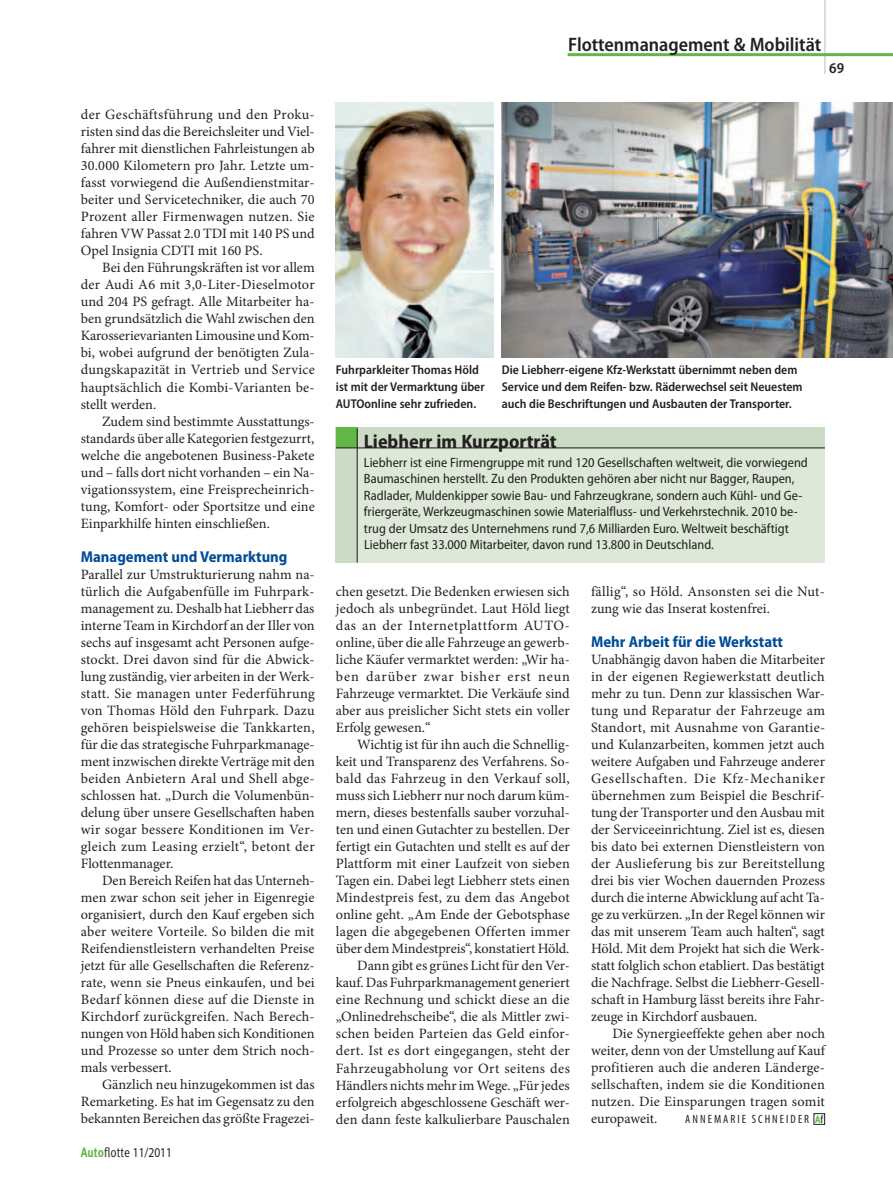
<style>
.page{position:relative;width:893px;height:1187px;background:#fff}
.page>*{position:absolute;margin:0;border:0;box-sizing:border-box;transform-origin:0 0}
.t1{font:600 semi-condensed 19.5px "Myriad Pro";color:#231f20}
.t2{font:700 semi-condensed 19.5px "Myriad Pro";color:#231f20}
.t3{font:700 semi-condensed 15.75px "Myriad Pro";color:#014c97}
.t4{font:600 semi-condensed 15px "Myriad Pro";color:#231f20}
.t5{font:14.25px/17px "Minion Pro";color:#231f20;text-align:justify}
.t6{font:semi-condensed 13.5px/16.5px "Myriad Pro";color:#231f20}
.t7{font:13.5px "Myriad Pro";color:#231f20;scale:.85 1}
.t8{font:600 semi-condensed 12.75px/17px "Myriad Pro";color:#231f20}
.t9{font:condensed 12px "Myriad Pro";letter-spacing:.17em;color:#231f20}
.s1{font-family:"Meta OT";font-weight:700;color:#60b745}
.s2{font-family:"Meta OT"}
.s3{font-family:"Meta OT";font-weight:700;font-stretch:normal;font-size:10.5px;color:#60b745}
.s4{font-family:"Meta OT";font-weight:500;font-stretch:normal;font-size:10.5px}
</style>
<div class="page">
<div style="left:814px;top:1113px;width:11px;height:11px;border:1px solid #231f20"></div>
<img style="left:502px;top:102px;width:391px;height:255px">
<img style="left:336px;top:102px;width:157px;height:255px">
<div style="left:336px;top:427px;width:489px;height:135px;background:#cbdbc5"></div>
<div style="left:357px;top:448px;width:468px;height:114px;background:#dde8d8"></div>
<div style="left:336px;top:427px;width:21px;height:21px;background:#60b745"></div>
<hr style="left:357px;top:428px;width:1px;height:134px;background:#231f20">
<hr style="left:336px;top:447px;width:489px;height:1px;background:#231f20">
<hr style="left:825px;top:0;width:1px;height:74px;background:#b1bec6">
<hr style="left:568px;top:53px;width:325px;height:3px;background:#60b745">
<p class="t5" style="left:81px;top:106px;width:235px">der Geschäftsführung und den Proku&shy;risten sind das die Bereichsleiter und Viel&shy;fahrer mit dienstlichen Fahrleistungen ab 30.000 Kilometern pro Jahr. Letzte um&shy;fasst vorwiegend die Außendienstmitar&shy;beiter und Servicetechniker, die auch 70<br>Prozent aller Firmenwagen nutzen. Sie fahren VW Passat 2.0 TDI mit 140 PS und Opel Insignia CDTI mit 160 PS.</p>
<p class="t5" style="left:81px;top:259px;width:235px;text-indent:21px">Bei den Führungskräften ist vor allem der Audi A6 mit 3,0-Liter-Dieselmotor und 204 PS gefragt. Alle Mitarbeiter ha&shy;ben grundsätzlich die Wahl zwischen den Karosserievarianten Limousine und Kom&shy;bi, wobei aufgrund der benötigten Zula&shy;dungskapazität in Vertrieb und Service hauptsächlich die Kombi-Varianten be&shy;stellt werden.</p>
<p class="t5" style="left:81px;top:412px;width:235px;text-indent:21px">Zudem sind bestimmte Ausstattungs&shy;standards über alle Kategorien festgezurrt, welche die angebotenen Business-Pakete und – falls dort nicht vorhanden – ein Na&shy;vigationssystem, eine Freisprecheinrich&shy;tung, Komfort- oder Sportsitze und eine Einparkhilfe hinten einschließen.</p>
<p class="t3" style="left:81px;top:547px;width:208px">Management und Vermarktung</p>
<p class="t5" style="left:81px;top:565px;width:236px">Parallel zur Umstrukturierung nahm na&shy;türlich die Aufgabenfülle im Fuhrpark&shy;management zu. Deshalb hat Liebherr das interne Team in Kirchdorf an der Iller von sechs auf insgesamt acht Personen aufge&shy;stockt. Drei davon sind für die Abwick&shy;lung zuständig, vier arbeiten in der Werk&shy;statt. Sie managen unter Federführung von Thomas Höld den Fuhrpark. Dazu gehören beispielsweise die Tankkarten, für die das strategische Fuhrparkmanage&shy;ment inzwischen direkte Verträge mit den beiden Anbietern Aral und Shell abge&shy;schlossen hat. „Durch die Volumenbün&shy;delung über unsere Gesellschaften haben wir sogar bessere Konditionen im Ver&shy;gleich zum Leasing erzielt“, betont der Flottenmanager.</p>
<p class="t5" style="left:81px;top:872px;width:235px;text-indent:21px">Den Bereich Reifen hat das Unterneh&shy;men zwar schon seit jeher in Eigenregie organisiert, durch den Kauf ergeben sich aber weitere Vorteile. So bilden die mit Reifendienstleistern verhandelten Preise jetzt für alle Gesellschaften die Referenz&shy;rate, wenn sie Pneus einkaufen, und bei Bedarf können diese auf die Dienste in Kirchdorf zurückgreifen. Nach Berech&shy;nungen von Höld haben sich Konditionen und Prozesse so unter dem Strich noch&shy;mals verbessert.</p>
<p class="t5" style="left:81px;top:1076px;width:235px;text-indent:21px">Gänzlich neu hinzugekommen ist das Remarketing. Es hat im Gegensatz zu den bekannten Bereichen das größte Fragezei-</p>
<p class="t7" style="left:81px;top:1144px;width:109px"><span class="s1">Auto</span><span class="s2">flotte</span> 11/2011</p>
<h1 class="t1" style="left:568px;top:33px;width:255px">Flottenmanagement &amp; Mobilität</h1>
<p class="t4" style="left:829px;top:60px;width:16px">69</p>
<p class="t8" style="left:336px;top:362px;width:150px">Fuhrparkleiter Thomas Höld ist mit der Vermarktung über<br>AUTOonline sehr zufrieden.</p>
<p class="t8" style="left:502px;top:362px;width:302px">Die Liebherr-eigene Kfz-Werkstatt übernimmt neben dem<br>Service und dem Reifen- bzw. Räderwechsel seit Neuestem auch die Beschriftungen und Ausbauten der Transporter.</p>
<h1 class="t2" style="left:364px;top:430px;width:194px">Liebherr im Kurzporträt</h1>
<p class="t6" style="left:364px;top:454px;width:445px">Liebherr ist eine Firmengruppe mit rund 120 Gesellschaften weltweit, die vorwiegend Baumaschinen herstellt. Zu den Produkten gehören aber nicht nur Bagger, Raupen, Radlader, Muldenkipper sowie Bau- und Fahrzeugkrane, sondern auch Kühl- und Ge&shy;friergeräte, Werkzeugmaschinen sowie Materialfluss- und Verkehrstechnik. 2010 be&shy;trug der Umsatz des Unternehmens rund 7,6 Milliarden Euro. Weltweit beschäftigt Liebherr fast 33.000 Mitarbeiter, davon rund 13.800 in Deutschland.</p>
<p class="t5" style="left:336px;top:583px;width:235px;text-align:left">chen gesetzt. Die Bedenken erwiesen sich jedoch als unbegründet. Laut Höld liegt das an der Internetplattform AUTO&shy;online, über die alle Fahrzeuge an gewerb&shy;liche Käufer vermarktet werden: „Wir ha&shy;ben darüber zwar bisher erst neun Fahrzeuge vermarktet. Die Verkäufe sind aber aus preislicher Sicht stets ein voller Erfolg gewesen.“</p>
<p class="t5" style="left:336px;top:736px;width:236px;text-align:right">Wichtig ist für ihn auch die Schnellig&shy;keit und Transparenz des Verfahrens. So&shy;bald das Fahrzeug in den Verkauf soll, muss sich Liebherr nur noch darum küm&shy;mern, dieses bestenfalls sauber vorzuhal&shy;ten und einen Gutachter zu bestellen. Der fertigt ein Gutachten und stellt es auf der Plattform mit einer Laufzeit von sieben Tagen ein. Dabei legt Liebherr stets einen Mindestpreis fest, zu dem das Angebot online geht. „Am Ende der Gebotsphase lagen die abgegebenen Offerten immer über dem Mindestpreis“, konstatiert Höld.<br>Dann gibt es grünes Licht für den Ver&shy;kauf. Das Fuhrparkmanagement generiert eine Rechnung und schickt diese an die „Onlinedrehscheibe“, die als Mittler zwi&shy;schen beiden Parteien das Geld einfor&shy;dert. Ist es dort eingegangen, steht der Fahrzeugabholung vor Ort seitens des Händlers nichts mehr im Wege. „Für jedes erfolgreich abgeschlossene Geschäft wer&shy;den dann feste kalkulierbare Pauschalen</p>
<p class="t5" style="left:591px;top:583px;width:235px">fällig“, so Höld. Ansonsten sei die Nut&shy;zung wie das Inserat kostenfrei.</p>
<p class="t3" style="left:591px;top:632px;width:194px">Mehr Arbeit für die Werkstatt</p>
<p class="t5" style="left:591px;top:650px;width:236px">Unabhängig davon haben die Mitarbeiter in der eigenen Regiewerkstatt deutlich mehr zu tun. Denn zur klassischen War&shy;tung und Reparatur der Fahrzeuge am Standort, mit Ausnahme von Garantie&shy;und Kulanzarbeiten, kommen jetzt auch weitere Aufgaben und Fahrzeuge anderer Gesellschaften. Die Kfz-Mechaniker übernehmen zum Beispiel die Beschrif&shy;tung der Transporter und den Ausbau mit der Serviceeinrichtung. Ziel ist es, diesen bis dato bei externen Dienstleistern von der Auslieferung bis zur Bereitstellung drei bis vier Wochen dauernden Prozess durch die interne Abwicklung auf acht Ta&shy;ge zu verkürzen. „In der Regel können wir das mit unserem Team auch halten“, sagt Höld. Mit dem Projekt hat sich die Werk&shy;statt folglich schon etabliert. Das bestätigt die Nachfrage. Selbst die Liebherr-Gesell&shy;schaft in Hamburg lässt bereits ihre Fahr&shy;zeuge in Kirchdorf ausbauen.</p>
<p class="t5" style="left:591px;top:1025px;width:235px;text-indent:21px">Die Synergieeffekte gehen aber noch weiter, denn von der Umstellung auf Kauf profitieren auch die anderen Länderge&shy;sellschaften, indem sie die Konditionen nutzen. Die Einsparungen tragen somit europaweit.</p>
<p class="t9" style="left:685px;top:1111px;width:140px">ANNEMARIE SCHNEIDER <span class="s3">A</span><span class="s4">f</span></p>
</div>
